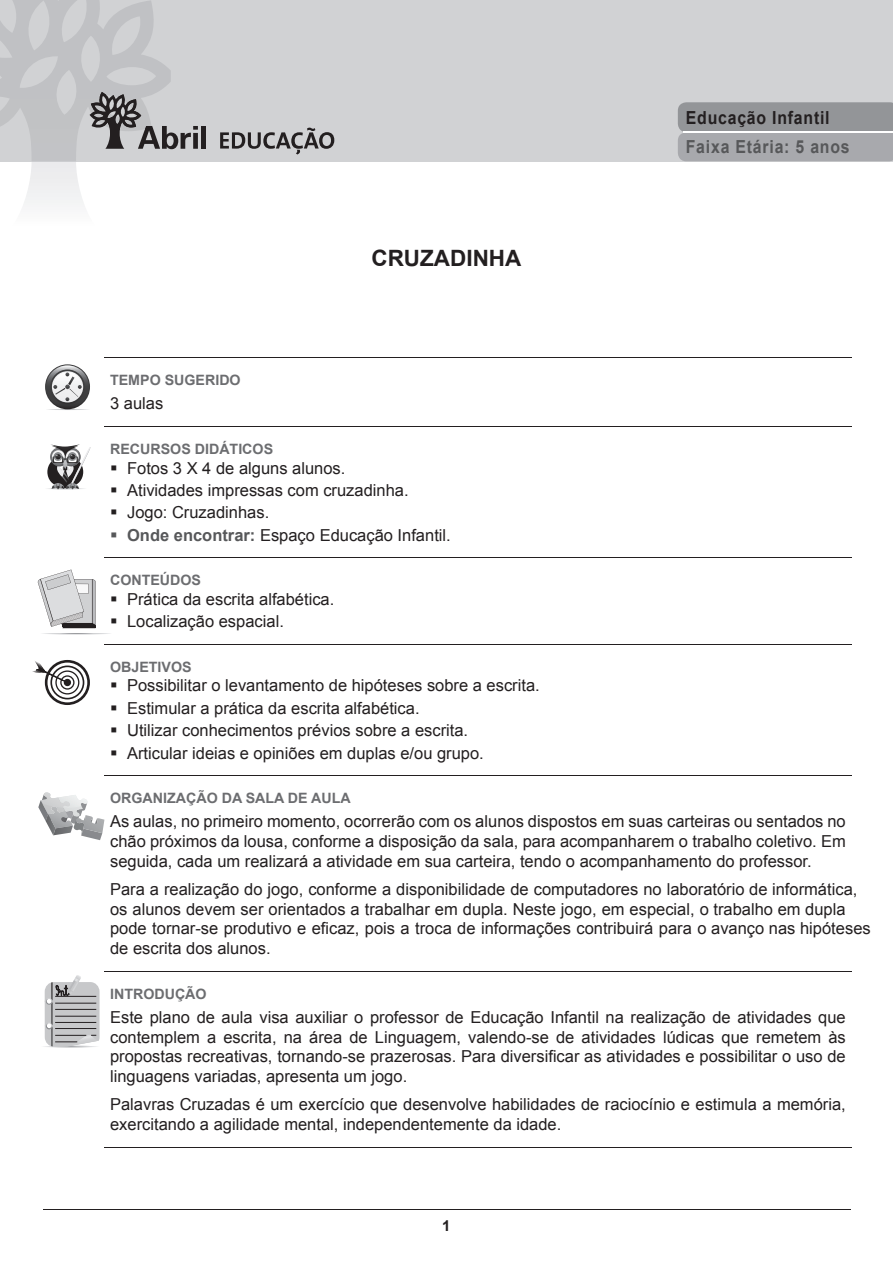
<style>
.page{position:relative;width:893px;height:1263px;background:#fff}
.page>*{position:absolute;margin:0;border:0;box-sizing:border-box;transform-origin:0 0}
.t1{font:700 22.5px "Arial";color:#231f20}
.t2{font:700 18px "Arial";letter-spacing:.05em;color:#57585a;scale:.88 1}
.t3{font:700 18px "Arial";letter-spacing:.05em;color:#231f20;scale:.88 1}
.t4{font:16.5px/19.8px "Arial";color:#231f20}
.t5{font:700 15px "Arial";color:#231f20}
.t6{font:700 14.25px "Arial";color:#6c6d70}
.s1{font-weight:700;color:#57585a}
.s2{font-style:inherit}
</style>
<div class="page">
<div style="left:0;top:0;width:893px;height:162px;background:#d1d2d4"></div>
<svg style="left:220px;top:128px;width:114px;height:26px"></svg>
<div style="left:201px;top:126px;width:5px;height:23px;background:#231f20"></div>
<svg style="left:0;top:0;width:198px;height:205px"></svg>
<hr style="left:104px;top:358px;width:748px;height:1px;background:#231f20">
<hr style="left:104px;top:426px;width:748px;height:1px;background:#231f20">
<hr style="left:104px;top:557px;width:748px;height:1px;background:#231f20">
<hr style="left:104px;top:644px;width:748px;height:1px;background:#231f20">
<hr style="left:104px;top:775px;width:748px;height:1px;background:#231f20">
<hr style="left:104px;top:971px;width:748px;height:1px;background:#231f20">
<hr style="left:104px;top:1147px;width:748px;height:1px;background:#231f20">
<svg style="left:45px;top:364px;width:45px;height:46px"></svg>
<svg style="left:47px;top:444px;width:44px;height:46px"></svg>
<div style="left:45px;top:660px;width:45px;height:45px;border:3px solid #231f20;border-radius:50%"></div>
<div style="left:50px;top:665px;width:34px;height:34px;border:2px solid #231f20;border-radius:50%"></div>
<svg style="left:36px;top:665px;width:44px;height:30px"></svg>
<svg style="left:38px;top:792px;width:66px;height:48px"></svg>
<hr style="left:43px;top:1209px;width:807px;height:1px;background:#231f20">
<svg style="left:678px;top:102px;width:215px;height:59px;background:#9d9fa2"></svg>
<hr style="left:683px;top:131px;width:210px;height:2px;background:#fff">
<svg style="left:38px;top:570px;width:72px;height:65px"></svg>
<svg style="left:44px;top:975px;width:56px;height:73px;background:#bebebf"></svg>
<h1 class="t1" style="left:371px;top:243px;width:151px">CRUZADINHA</h1>
<p class="t3" style="left:686px;top:106px;width:165px">Educação Infantil</p>
<p class="t2" style="left:686px;top:135px;width:188px">Faixa Etária: 5 anos</p>
<p class="t6" style="left:110px;top:371px;width:132px">TEMPO SUGERIDO</p>
<p class="t4" style="left:110px;top:394px;width:55px">3 aulas</p>
<p class="t6" style="left:110px;top:439px;width:165px">RECURSOS DIDÁTICOS</p>
<p class="t4" style="left:127px;top:457px;width:325px;line-height:22.4px">Fotos 3 X 4 de alguns alunos.<br>Atividades impressas com cruzadinha.<br>Jogo: Cruzadinhas.<br><span class="s1">Onde encontrar:</span> Espaço Educação Infantil.</p>
<p class="t6" style="left:110px;top:571px;width:93px">CONTEÚDOS</p>
<p class="t4" style="left:127px;top:588px;width:209px;line-height:22.4px">Prática da escrita alfabética.<br>Localização espacial.</p>
<p class="t6" style="left:110px;top:657px;width:83px">OBJETIVOS</p>
<p class="t4" style="left:127px;top:675px;width:414px;line-height:22.4px">Possibilitar o levantamento de hipóteses sobre a escrita.<br>Estimular a prática da escrita alfabética.<br>Utilizar conhecimentos prévios sobre a escrita.<br>Articular ideias e opiniões em duplas e/ou grupo.</p>
<p class="t6" style="left:110px;top:788px;width:242px">ORGANIZAÇÃO DA SALA DE AULA</p>
<p class="t4" style="left:110px;top:811px;width:737px;text-align:justify">As aulas, no primeiro momento, ocorrerão com os alunos dispostos em suas carteiras ou sentados no chão próximos da lousa, conforme a disposição da sala, para acompanharem o trabalho coletivo. Em seguida, cada um realizará a atividade em sua carteira, tendo o acompanhamento do professor.</p>
<p class="t4" style="left:110px;top:879px;width:762px">Para a realização do jogo, conforme a disponibilidade de computadores no laborató<span class="s2">rio de informática, </span>os alunos devem ser orientados a trabalhar em dupla. Neste jogo, em especial, o <span class="s2">trabalho em dupla </span>pode tornar-se produtivo e eficaz, pois a troca de informações contribuirá para o <span class="s2">avanço nas hipóteses </span>de escrita dos alunos.</p>
<p class="t6" style="left:110px;top:984px;width:98px">INTRODUÇÃO</p>
<p class="t4" style="left:110px;top:1007px;width:737px;text-align:justify">Este plano de aula visa auxiliar o professor de Educação Infantil na realização de atividades que contemplem a escrita, na área de Linguagem, valendo-se de atividades lúdicas que remetem às propostas recreativas, tornando-se prazerosas. Para diversificar as atividades e possibilitar o uso de linguagens variadas, apresenta um jogo.</p>
<p class="t4" style="left:110px;top:1095px;width:737px">Palavras Cruzadas é um exercício que desenvolve habilidades de raciocínio e estimula a memória, exercitando a agilidade mental, independentemente da idade.</p>
<p class="t5" style="left:442px;top:1216px;width:10px">1</p>
</div>
